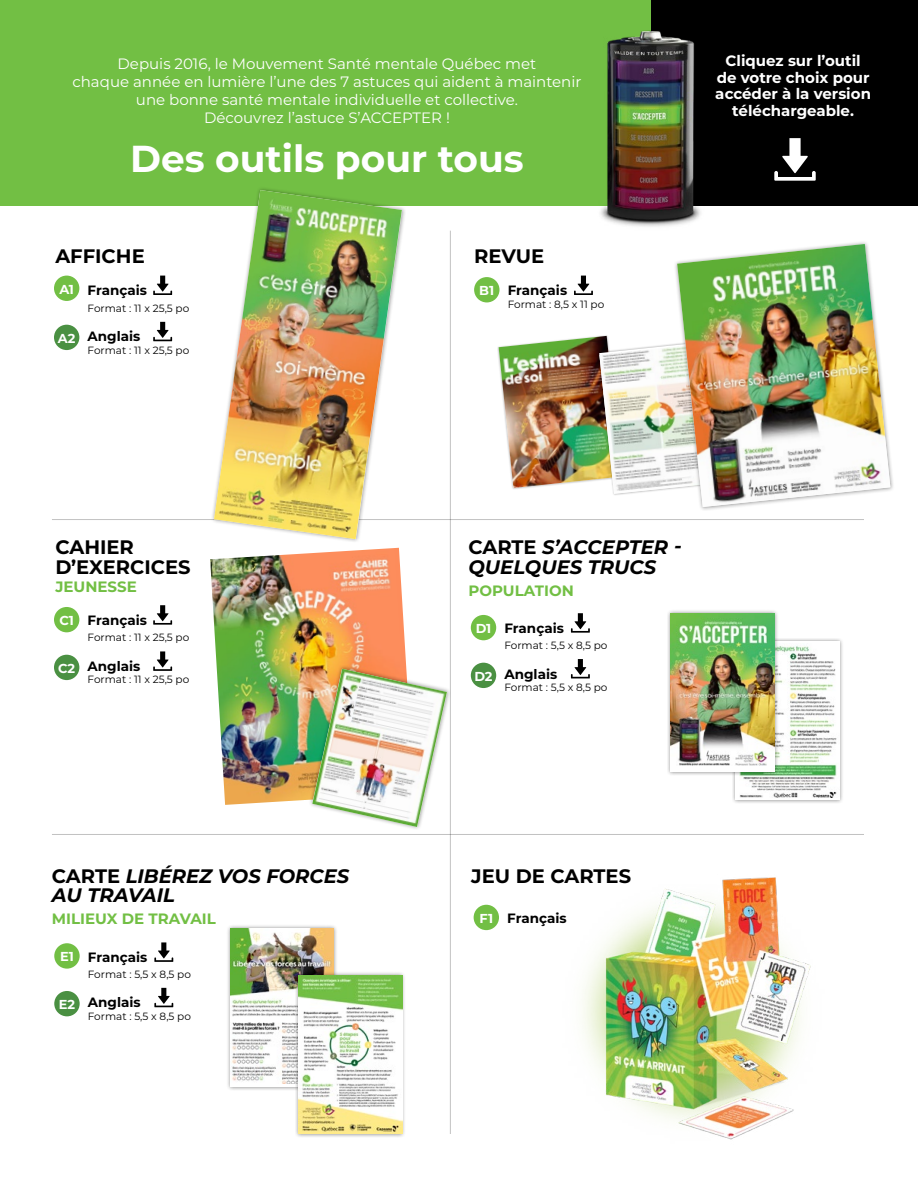
<style>
.page{position:relative;width:918px;height:1188px;background:#fff}
.page>*{position:absolute;margin:0;border:0;box-sizing:border-box;transform-origin:0 0}
.t1{font:700 37.5px "Montserrat";color:#fff}
.t2{font:italic 700 19.5px/19.5px "Montserrat";color:#000}
.t3{font:700 19.5px/19.5px "Montserrat";color:#000}
.t4{font:15px/18px "Montserrat";color:#fff;text-align:center}
.t5{font:700 15px/16.5px "Montserrat";color:#fff;text-align:center}
.t6{font:700 15px "Montserrat";color:#72bf44}
.t7{font:700 13.5px "Montserrat";color:#000}
.t8{font:700 12.9px "Montserrat";letter-spacing:-.005em;color:#fff}
.t9{font:10.5px "Montserrat";color:#000}
.s1{font-style:normal}
.s2{font-size:12.9px;color:#fff}
</style>
<div class="page">
<div style="left:0;top:0;width:664px;height:205px;background:#72bf44"></div>
<div style="left:652px;top:0;width:266px;height:205px;background:#000"></div>
<div style="left:54px;top:943px;width:26px;height:26px;background:#72bf44;border-radius:50%"></div>
<div style="left:54px;top:991px;width:26px;height:25px;background:#4a9042;border-radius:50%"></div>
<div style="left:471px;top:615px;width:25px;height:25px;background:#72bf44;border-radius:50%"></div>
<div style="left:471px;top:663px;width:25px;height:25px;background:#4a9042;border-radius:50%"></div>
<img style="left:583px;top:877px;width:228px;height:263px">
<div style="left:497px;top:334px;width:127px;height:156px;background:#000;opacity:.3"></div>
<img style="left:581px;top:20px;width:141px;height:207px">
<div style="left:54px;top:276px;width:25px;height:25px;background:#72bf44;border-radius:50%"></div>
<div style="left:54px;top:325px;width:25px;height:25px;background:#4a9042;border-radius:50%"></div>
<div style="left:54px;top:607px;width:25px;height:25px;background:#72bf44;border-radius:50%"></div>
<div style="left:54px;top:655px;width:25px;height:25px;background:#4a9042;border-radius:50%"></div>
<div style="left:474px;top:277px;width:26px;height:25px;background:#72bf44;border-radius:50%"></div>
<hr style="left:450px;top:231px;width:1px;height:903px;background:#000">
<hr style="left:52px;top:519px;width:812px;height:1px;background:#000">
<hr style="left:52px;top:834px;width:812px;height:1px;background:#000">
<div style="left:210px;top:186px;width:196px;height:357px;background:#000;opacity:.4"></div>
<img style="left:214px;top:190px;width:188px;height:349px">
<img style="left:499px;top:336px;width:125px;height:154px">
<img style="left:599px;top:344px;width:74px;height:150px">
<div style="left:673px;top:240px;width:221px;height:271px;background:#000;opacity:.4"></div>
<img style="left:677px;top:244px;width:213px;height:263px">
<img style="left:210px;top:548px;width:196px;height:257px">
<div style="left:308px;top:665px;width:143px;height:166px;background:#000;opacity:.4"></div>
<img style="left:312px;top:669px;width:135px;height:158px">
<svg style="left:774px;top:138px;width:42px;height:43px"></svg>
<svg style="left:153px;top:276px;width:19px;height:19px"></svg>
<svg style="left:574px;top:276px;width:19px;height:19px"></svg>
<svg style="left:153px;top:322px;width:19px;height:19px"></svg>
<svg style="left:153px;top:605px;width:19px;height:20px"></svg>
<svg style="left:571px;top:613px;width:19px;height:20px"></svg>
<svg style="left:571px;top:659px;width:19px;height:19px"></svg>
<svg style="left:153px;top:651px;width:19px;height:20px"></svg>
<svg style="left:154px;top:942px;width:19px;height:20px"></svg>
<svg style="left:154px;top:988px;width:19px;height:19px"></svg>
<div style="left:474px;top:905px;width:25px;height:25px;background:#72bf44;border-radius:50%"></div>
<div style="left:732px;top:638px;width:112px;height:166px;background:#000;opacity:.45"></div>
<div style="left:736px;top:642px;width:104px;height:158px;background:#fff"></div>
<img style="left:740px;top:646px;width:97px;height:152px">
<div style="left:667px;top:609px;width:112px;height:167px;background:#000;opacity:.45"></div>
<div style="left:671px;top:613px;width:104px;height:159px;background:#fff"></div>
<img style="left:671px;top:613px;width:104px;height:153px">
<div style="left:227px;top:924px;width:111px;height:167px;background:#000;opacity:.45"></div>
<img style="left:231px;top:928px;width:103px;height:155px">
<div style="left:295px;top:972px;width:111px;height:166px;background:#000;opacity:.45"></div>
<img style="left:299px;top:975px;width:103px;height:159px">
<p class="t4" style="left:72px;top:54px;width:511px">Depuis 2016, le Mouvement Santé mentale Québec met<br>chaque année en lumière l’une des 7 astuces qui aident à maintenir une bonne santé mentale individuelle et collective.<br>Découvrez l’astuce S’ACCEPTER !</p>
<p class="t5" style="left:715px;top:52px;width:157px">Cliquez sur l’outil de votre choix pour accéder à la version téléchargeable.</p>
<h1 class="t1" style="left:130px;top:132px;width:395px">Des outils pour tous</h1>
<h2 class="t3" style="left:55px;top:245px;width:91px">AFFICHE</h2>
<p class="t8" style="left:59px;top:280px;width:16px">A1</p>
<p class="t8" style="left:58px;top:329px;width:19px">A2</p>
<p class="t7" style="left:88px;top:281px;width:61px">Français</p>
<p class="t9" style="left:88px;top:301px;width:103px">Format : 11 x 25,5 po</p>
<p class="t7" style="left:88px;top:326px;width:54px">Anglais</p>
<p class="t9" style="left:88px;top:343px;width:103px">Format : 11 x 25,5 po</p>
<h2 class="t3" style="left:55px;top:537px;width:137px">CAHIER<br>D’EXERCICES</h2>
<p class="t6" style="left:55px;top:576px;width:83px">JEUNESSE</p>
<p class="t8" style="left:59px;top:611px;width:16px">C1</p>
<p class="t8" style="left:58px;top:659px;width:19px">C2</p>
<p class="t7" style="left:88px;top:611px;width:61px">Français</p>
<p class="t9" style="left:88px;top:630px;width:103px">Format : 11 x 25,5 po</p>
<p class="t7" style="left:88px;top:656px;width:54px">Anglais</p>
<p class="t9" style="left:88px;top:673px;width:103px">Format : 11 x 25,5 po</p>
<h2 class="t2" style="left:52px;top:865px;width:299px"><span class="s1">CARTE</span> LIBÉREZ VOS FORCES<br>AU TRAVAIL</h2>
<p class="t6" style="left:52px;top:908px;width:165px">MILIEUX DE TRAVAIL</p>
<p class="t8" style="left:60px;top:948px;width:15px">E1</p>
<p class="t8" style="left:59px;top:995px;width:18px">E2</p>
<p class="t7" style="left:88px;top:947px;width:61px">Français</p>
<p class="t9" style="left:88px;top:967px;width:105px">Format : 5,5 x 8,5 po</p>
<p class="t7" style="left:88px;top:993px;width:54px">Anglais</p>
<p class="t9" style="left:88px;top:1009px;width:105px">Format : 5,5 x 8,5 po</p>
<h2 class="t3" style="left:474px;top:245px;width:72px">REVUE</h2>
<p class="t7" style="left:479px;top:281px;width:89px"><span class="s2">B1</span> Français</p>
<p class="t9" style="left:508px;top:297px;width:98px">Format : 8,5 x 11 po</p>
<h2 class="t2" style="left:468px;top:537px;width:215px"><span class="s1">CARTE</span> S’ACCEPTER -<br>QUELQUES TRUCS</h2>
<p class="t6" style="left:468px;top:580px;width:107px">POPULATION</p>
<p class="t8" style="left:476px;top:619px;width:17px">D1</p>
<p class="t8" style="left:474px;top:667px;width:20px">D2</p>
<p class="t7" style="left:504px;top:619px;width:61px">Français</p>
<p class="t9" style="left:504px;top:638px;width:105px">Format : 5,5 x 8,5 po</p>
<p class="t7" style="left:504px;top:664px;width:54px">Anglais</p>
<p class="t9" style="left:504px;top:680px;width:105px">Format : 5,5 x 8,5 po</p>
<h2 class="t3" style="left:471px;top:865px;width:161px">JEU DE CARTES</h2>
<p class="t7" style="left:480px;top:908px;width:89px"><span class="s2">F1</span> Français</p>
</div>
